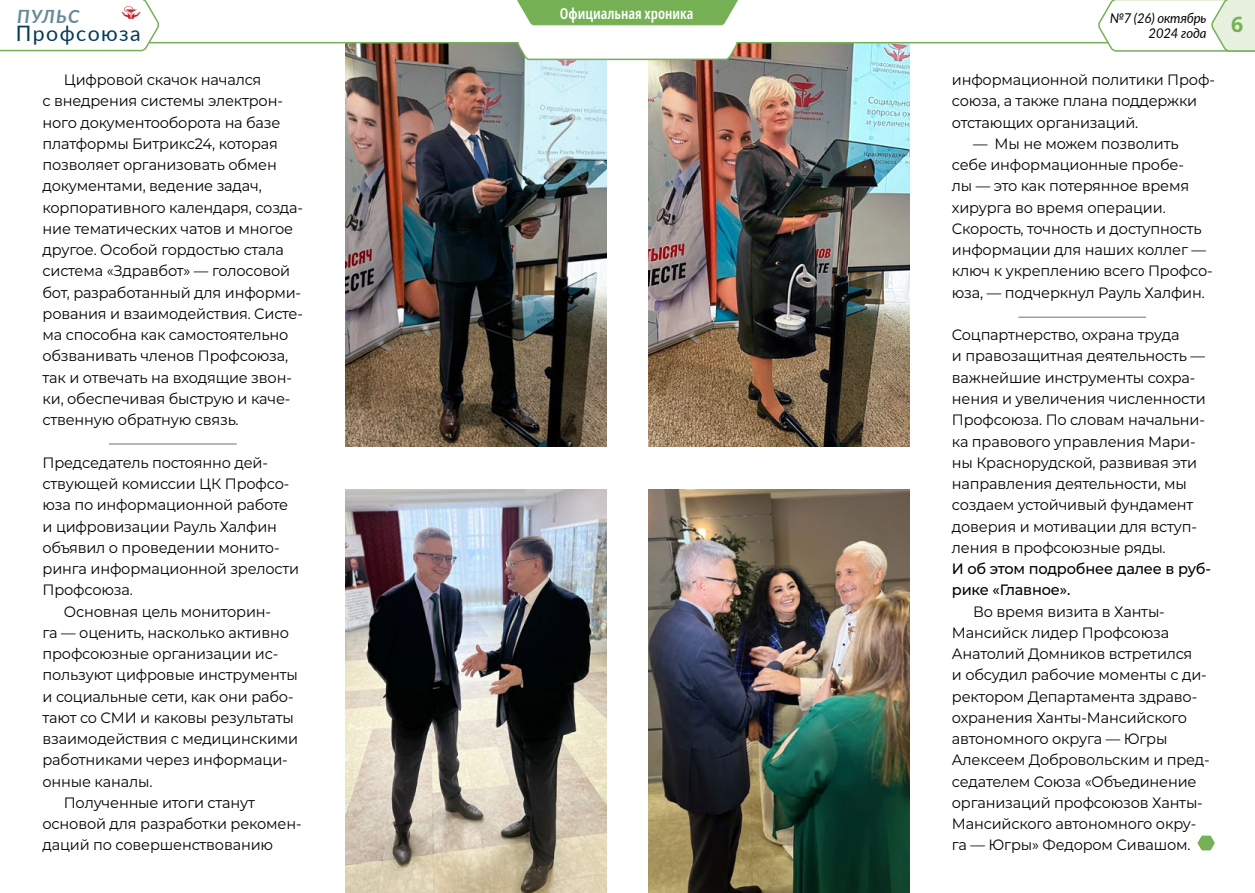
<style>
.page{position:relative;width:1255px;height:893px;background:#fff}
.page>*{position:absolute;margin:0;border:0;box-sizing:border-box;transform-origin:0 0}
.t1{font:21.3px "Lato";letter-spacing:.07em;color:#003b59}
.t2{font:italic 700 18.3px "Lato";letter-spacing:.07em;color:#66899b}
.t3{font:15px/21.3px "Montserrat";letter-spacing:-.01em;color:#000}
.t4{font:500 15px/21.3px "Montserrat";letter-spacing:-.01em;color:#000}
.t5{font:600 extra-condensed 15px "Noto Sans";color:#fff}
.t6{font:italic 13.5px/15.3px "Lato";letter-spacing:-.01em;color:#000}
</style>
<div class="page">
<svg style="left:1197px;top:836px;width:17px;height:14px"></svg>
<hr style="left:109px;top:444px;width:128px;height:1px;background:#706f6f">
<hr style="left:1018px;top:317px;width:127px;height:1px;background:#706f6f">
<img style="left:345px;top:61px;width:261px;height:385px">
<img style="left:648px;top:61px;width:261px;height:385px">
<img style="left:345px;top:489px;width:261px;height:404px">
<img style="left:648px;top:489px;width:261px;height:404px">
<img style="left:161px;top:41px;width:935px;height:20px">
<svg style="left:517px;top:0;width:221px;height:26px;background:#81b863"></svg>
<svg style="left:1096px;top:0;width:158px;height:52px"></svg>
<svg style="left:0;top:0;width:161px;height:52px"></svg>
<p class="t2" style="left:17px;top:3px;width:64px">ПУЛЬС</p>
<h1 class="t1" style="left:16px;top:18px;width:126px">Профсоюза</h1>
<p class="t3" style="left:43px;top:69px;width:262px;text-indent:21px">Цифровой скачок начался<br>с внедрения системы электрон&shy;ного документооборота на базе платформы Битрикс24, которая позволяет организовать обмен документами, ведение задач, корпоративного календаря, созда&shy;ние тематических чатов и многое другое. Особой гордостью стала система «Здравбот» — голосовой бот, разработанный для информи&shy;рования и взаимодействия. Систе&shy;ма способна как самостоятельно обзванивать членов Профсоюза, так и отвечать на входящие звон&shy;ки, обеспечивая быструю и каче&shy;ственную обратную связь.</p>
<p class="t3" style="left:43px;top:451px;width:227px">Председатель постоянно дей-</p>
<p class="t3" style="left:43px;top:472px;width:248px">ствующей комиссии ЦК Профсо-</p>
<p class="t3" style="left:43px;top:494px;width:247px">юза по информационной работе</p>
<p class="t3" style="left:43px;top:515px;width:236px">и цифровизации Рауль Халфин</p>
<p class="t3" style="left:43px;top:536px;width:238px">объявил о проведении монито-</p>
<p class="t3" style="left:43px;top:558px;width:258px">ринга информационной зрелости</p>
<p class="t3" style="left:43px;top:579px;width:92px">Профсоюза.</p>
<p class="t3" style="left:64px;top:600px;width:209px">Основная цель мониторин-</p>
<p class="t3" style="left:43px;top:621px;width:248px">га — оценить, насколько активно</p>
<p class="t3" style="left:43px;top:643px;width:237px">профсоюзные организации ис-</p>
<p class="t3" style="left:43px;top:664px;width:257px">пользуют цифровые инструменты</p>
<p class="t3" style="left:43px;top:685px;width:253px">и социальные сети, как они рабо-</p>
<p class="t3" style="left:43px;top:706px;width:253px">тают со СМИ и каковы результаты</p>
<p class="t3" style="left:43px;top:728px;width:257px">взаимодействия с медицинскими</p>
<p class="t3" style="left:43px;top:749px;width:247px">работниками через информаци-</p>
<p class="t3" style="left:43px;top:770px;width:111px">онные каналы.</p>
<p class="t3" style="left:64px;top:791px;width:193px">Полученные итоги станут</p>
<p class="t3" style="left:43px;top:813px;width:260px">основой для разработки рекомен-</p>
<p class="t3" style="left:43px;top:834px;width:232px">даций по совершенствованию</p>
<p class="t5" style="left:560px;top:3px;width:135px">Официальная хроника</p>
<p class="t6" style="left:1148px;top:10px;width:96px;text-indent:-39px">№7 (26) октябрь<br>2024 года <sup>6</sup></p>
<p class="t3" style="left:951px;top:69px;width:264px">информационной политики Проф&shy;союза, а также плана поддержки отстающих организаций.</p>
<p class="t3" style="left:951px;top:132px;width:262px;text-indent:21px">— Мы не можем позволить себе информационные пробе-<br>лы — это как потерянное время хирурга во время операции.<br>Скорость, точность и доступность информации для наших коллег — ключ к укреплению всего Профсо&shy;юза, — подчеркнул Рауль Халфин.</p>
<p class="t3" style="left:951px;top:324px;width:255px">Соцпартнерство, охрана труда<br>и правозащитная деятельность — важнейшие инструменты сохра&shy;нения и увеличения численности<br>Профсоюза. По словам начальни&shy;ка правового управления Мари&shy;ны Краснорудской, развивая эти направления деятельности, мы создаем устойчивый фундамент доверия и мотивации для вступ&shy;ления в профсоюзные ряды.</p>
<p class="t4" style="left:951px;top:557px;width:260px">И об этом подробнее далее в руб&shy;рике «Главное».</p>
<p class="t3" style="left:951px;top:600px;width:259px;text-indent:21px">Во время визита в Ханты--<br>Мансийск лидер Профсоюза<br>Анатолий Домников встретился<br>и обсудил рабочие моменты с ди&shy;ректором Департамента здраво&shy;охранения Ханты--Мансийского автономного округа — Югры<br>Алексеем Добровольским и пред&shy;седателем Союза «Объединение организаций профсоюзов Ханты--<br>Мансийского автономного окру&shy;га — Югры» Федором Сивашом.</p>
</div>
